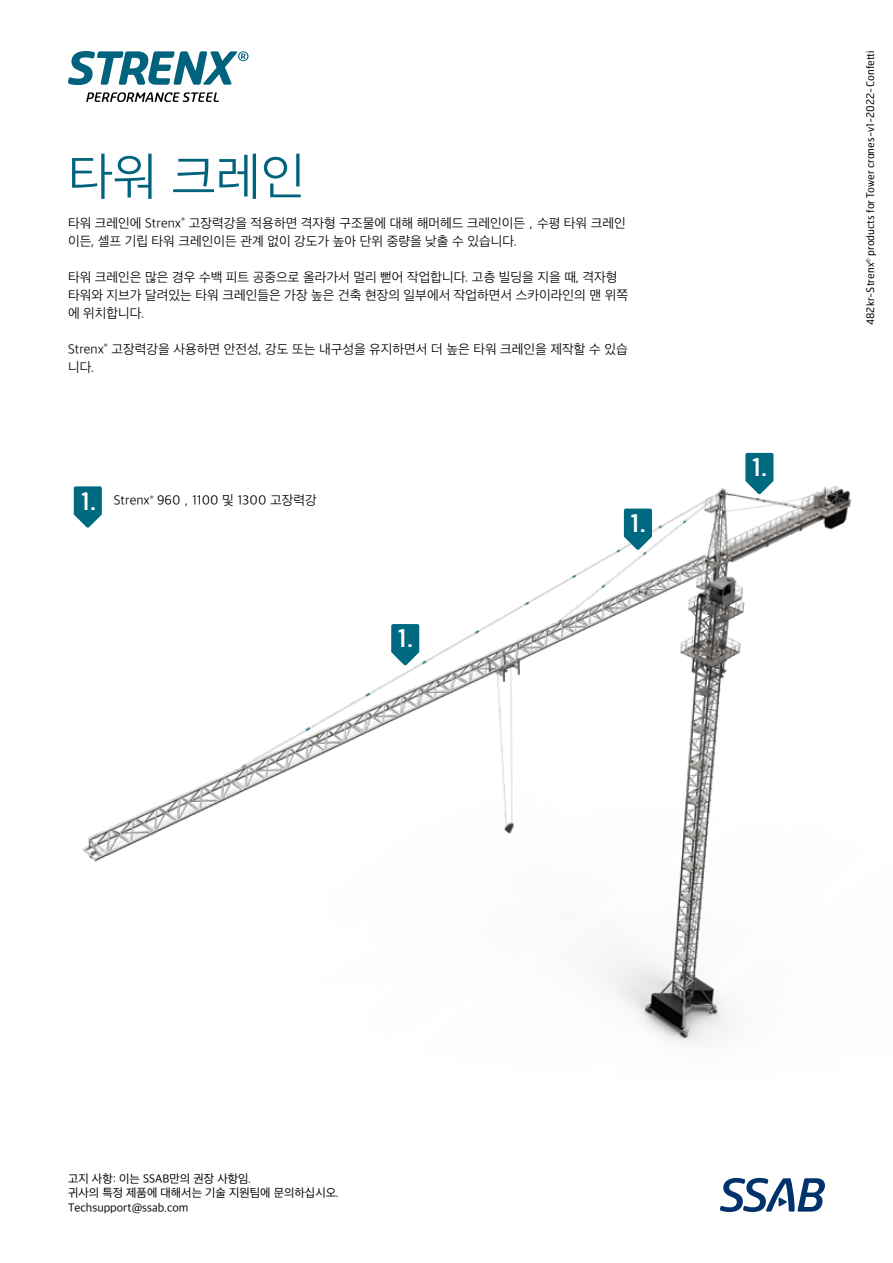
<style>
.page{position:relative;width:893px;height:1263px;background:#fff}
.page>*{position:absolute;margin:0;border:0;box-sizing:border-box;transform-origin:0 0}
.t1{font:300 51.75px "Apple SD Gothic Neo";color:#00627d}
.t2{font:24.45px "Hermes FB";color:#fff}
.t3{font:300 13.5px/18px "Apple SD Gothic Neo";color:#000}
.t4{font:12px/14.4px "Apple SD Gothic Neo";color:#000}
.t5{font:10.5px "Hermes FB";color:#000}
.s1{font-family:"Hermes FB";font-weight:400;font-size:24px;color:#fff}
</style>
<div class="page">
<img style="left:73px;top:458px;width:779px;height:584px">
<svg style="left:68px;top:51px;width:180px;height:34px"></svg>
<svg style="left:86px;top:92px;width:133px;height:10px"></svg>
<svg style="left:720px;top:1178px;width:105px;height:34px"></svg>
<svg style="left:74px;top:486px;width:28px;height:42px"></svg>
<svg style="left:391px;top:624px;width:28px;height:41px"></svg>
<svg style="left:624px;top:508px;width:28px;height:42px"></svg>
<svg style="left:745px;top:453px;width:28px;height:41px"></svg>
<h1 class="t1" style="left:68px;top:149px;width:239px">타워 크레인</h1>
<p class="t3" style="left:68px;top:215px;width:559px">타워 크레인에 Strenx<sup>®</sup> 고장력강을 적용하면 격자형 구조물에 대해 해머헤드 크레인이든，수평 타워 크레인 이든, 셀프 기립 타워 크레인이든 관계 없이 강도가 높아 단위 중량을 낮출 수 있습니다.</p>
<p class="t3" style="left:68px;top:269px;width:561px">타워 크레인은 많은 경우 수백 피트 공중으로 올라가서 멀리 뻗어 작업합니다. 고층 빌딩을 지을 때, 격자형 타워와 지브가 달려있는 타워 크레인들은 가장 높은 건축 현장의 일부에서 작업하면서 스카이라인의 맨 위쪽 에 위치합니다.</p>
<p class="t3" style="left:68px;top:341px;width:561px">Strenx<sup>®</sup> 고장력강을 사용하면 안전성, 강도 또는 내구성을 유지하면서 더 높은 타워 크레인을 제작할 수 있습 니다.</p>
<p class="t3" style="left:81px;top:492px;width:237px"><span class="s1">1.</span> Strenx<sup>®</sup> 960，1100 및 1300 고장력강</p>
<h2 class="t2" style="left:397px;top:623px;width:17px">1.</h2>
<h2 class="t2" style="left:630px;top:507px;width:17px">1.</h2>
<h2 class="t2" style="left:752px;top:452px;width:17px">1.</h2>
<p class="t5" style="left:863px;top:325px;width:276px;rotate:-90deg">482kr-Strenx<sup>®</sup> products for Tower cranes-v1-2022-Confetti</p>
<p class="t4" style="left:68px;top:1172px;width:272px">고지 사항: 이는 SSAB만의 권장 사항임.<br>귀사의 특정 제품에 대해서는 기술 지원팀에 문의하십시오.<br>Techsupport@ssab.com</p>
</div>
